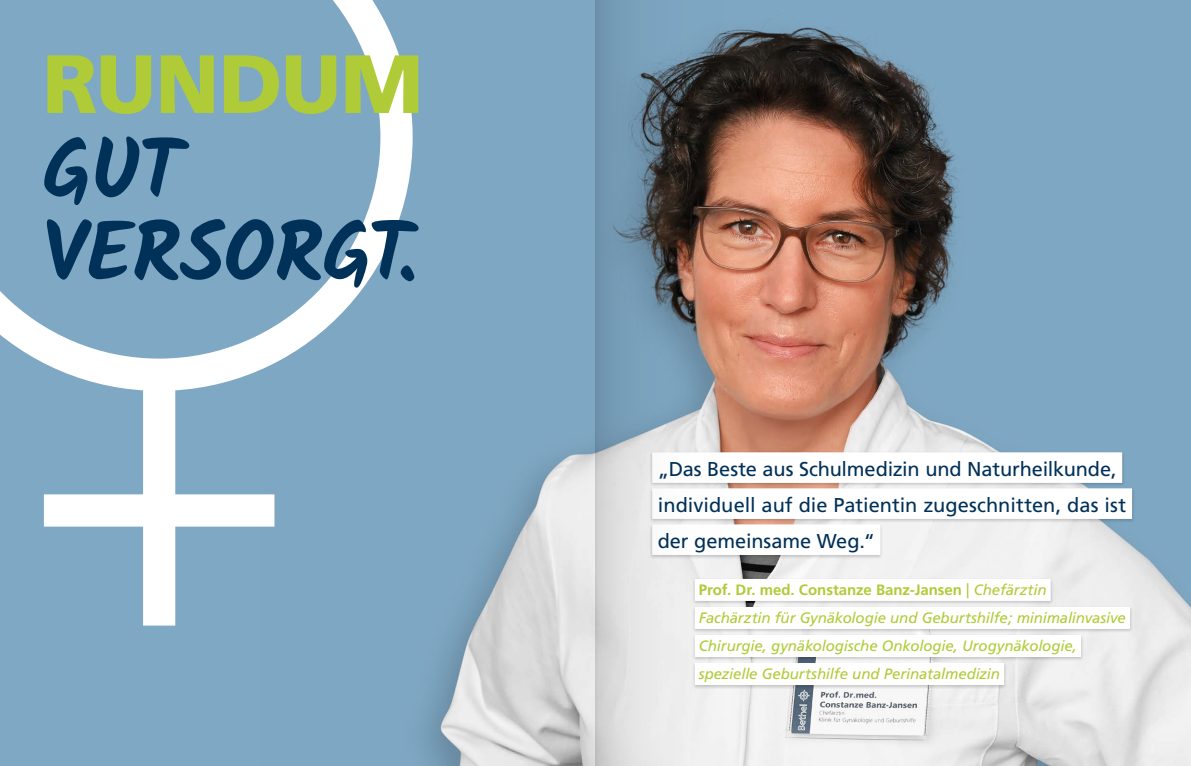
<style>
.page{position:relative;width:1191px;height:766px;background:#fff}
.page>*{position:absolute;margin:0;border:0;box-sizing:border-box;transform-origin:0 0}
.t1{font:700 82.5px/82.5px "Kalam";letter-spacing:-.015em;color:#003158}
.t2{font:900 82.5px "Frutiger LT Std";letter-spacing:-.01em;color:#afcb37}
.t3{font:20px/36px "Frutiger CE";letter-spacing:-.005em;color:#003158}
.t4{font:italic 15px/28px "Frutiger CE";letter-spacing:-.01em;color:#afcb37}
.t5{font:700 15px "Frutiger";letter-spacing:-.005em;color:#afcb37}
.s1{font-family:"Frutiger CE";font-weight:400}
.s2{font-family:"Frutiger CE";font-weight:400;font-style:italic}
</style>
<div class="page">
<div style="left:0;top:0;width:1191px;height:765px;background:#7fa8c4"></div>
<img style="left:263px;top:27px;width:928px;height:738px">
<svg style="left:0;top:0;width:412px;height:391px"></svg>
<div style="left:143px;top:383px;width:32px;height:242px;background:#fff"></div>
<div style="left:44px;top:494px;width:230px;height:32px;background:#fff"></div>
<div style="left:649px;top:450px;width:486px;height:109px;background:#000;opacity:.2"></div>
<div style="left:652px;top:452px;width:470px;height:31px;background:#fff"></div>
<div style="left:652px;top:488px;width:480px;height:31px;background:#fff"></div>
<div style="left:652px;top:524px;width:228px;height:31px;background:#fff"></div>
<div style="left:692px;top:577px;width:441px;height:112px;background:#000;opacity:.2"></div>
<div style="left:694px;top:578px;width:356px;height:22px;background:#fff"></div>
<div style="left:694px;top:606px;width:436px;height:22px;background:#fff"></div>
<div style="left:694px;top:634px;width:387px;height:22px;background:#fff"></div>
<div style="left:694px;top:662px;width:310px;height:22px;background:#fff"></div>
<svg style="left:595px;top:0;width:177px;height:765px"></svg>
<h1 class="t2" style="left:43px;top:34px;width:382px">RUNDUM</h1>
<h1 class="t1" style="left:43px;top:128px;width:376px">GUT<br>VERSORGT.</h1>
<h2 class="t3" style="left:658px;top:451px;width:470px">„Das Beste aus Schulmedizin und Naturheilkunde, individuell auf die Patientin zugeschnitten, das ist der gemeinsame Weg.“</h2>
<p class="t5" style="left:699px;top:580px;width:349px">Prof. Dr. med. Constanze Banz-Jansen <span class="s1">|</span> <span class="s2">Chefärztin</span></p>
<p class="t4" style="left:699px;top:603px;width:428px">Fachärztin für Gynäkologie und Geburtshilfe; minimalinvasive<br>Chirurgie, gynäkologische Onkologie, Urogynäkologie, spezielle Geburtshilfe und Perinatalmedizin</p>
</div>
